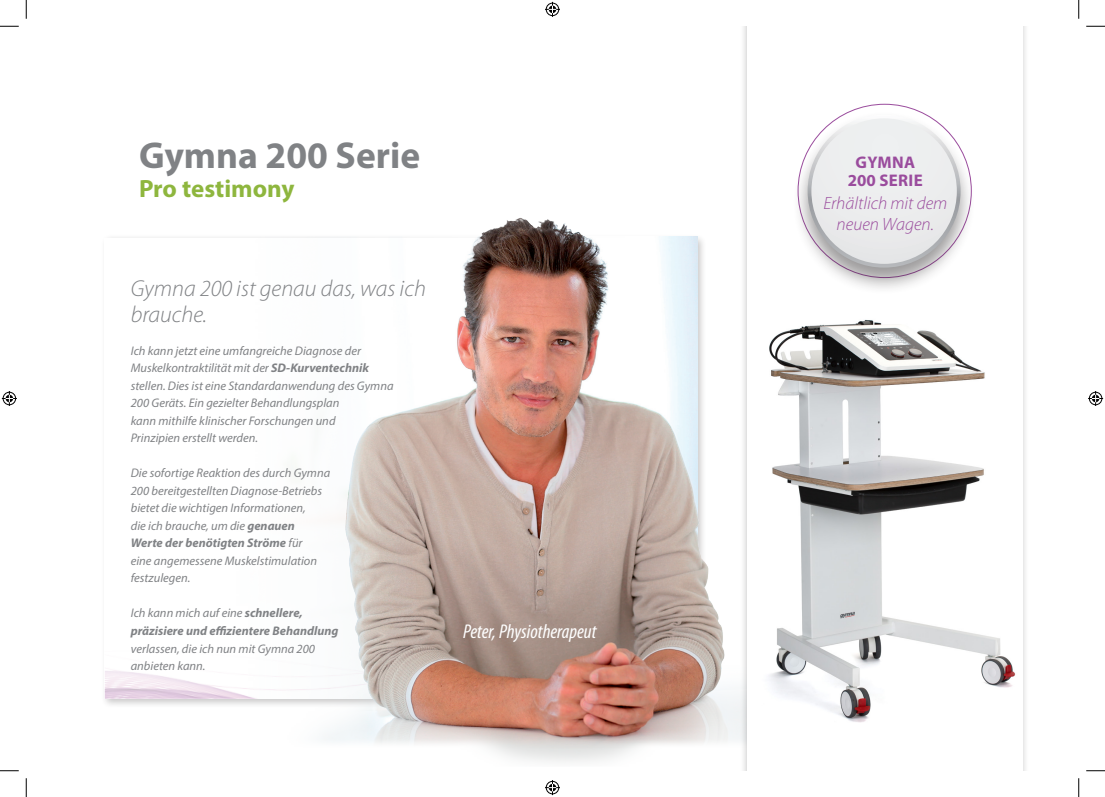
<style>
.page{position:relative;width:1105px;height:797px;background:#fff}
.page>*{position:absolute;margin:0;border:0;box-sizing:border-box;transform-origin:0 0}
.Titre_page{font:700 37.5px "Myriad Pro";color:#808285}
.inter_titre{font:700 25px "Myriad Pro";color:#8eb63e}
.body_texte{font:italic 300 23.12px/26.2px "Myriad Pro";color:#808285}
.t1{font:italic condensed 20px "Myriad Pro";color:#fff}
.t2{font:italic 300 17.75px/20.6px "Myriad Pro";color:#9a4c9d;text-align:center}
.t3{font:700 16.88px "Myriad Pro";letter-spacing:.02em;color:#9a4c9d}
.t4{font:italic 12.5px/17.5px "Myriad Pro";color:#808285}
.s1{font-weight:700}
</style>
<div class="page">
<img style="left:181px;top:218px;width:530px;height:544px">
<img style="left:711px;top:230px;width:315px;height:515px">
<div style="left:792px;top:112px;width:184px;height:183px;background:#231f20;opacity:.45"></div>
<svg style="left:808px;top:115px;width:152px;height:153px"></svg>
<div style="left:811px;top:118px;width:146px;height:146px;background:#ecedee;border-radius:73px"></div>
<svg style="left:0;top:25px;width:19px;height:2px"></svg>
<svg style="left:1086px;top:25px;width:19px;height:2px"></svg>
<svg style="left:0;top:770px;width:19px;height:1px"></svg>
<svg style="left:1086px;top:770px;width:19px;height:1px"></svg>
<svg style="left:25px;top:0;width:2px;height:19px"></svg>
<svg style="left:25px;top:778px;width:2px;height:19px"></svg>
<svg style="left:1078px;top:0;width:1px;height:19px"></svg>
<svg style="left:1078px;top:778px;width:1px;height:19px"></svg>
<svg style="left:545px;top:2px;width:15px;height:15px"></svg>
<svg style="left:545px;top:780px;width:15px;height:15px"></svg>
<svg style="left:2px;top:391px;width:15px;height:15px"></svg>
<svg style="left:1088px;top:391px;width:15px;height:15px"></svg>
<p class="Titre_page" style="left:139px;top:131px;width:283px">Gymna 200 Serie</p>
<p class="inter_titre" style="left:139px;top:172px;width:157px">Pro testimony</p>
<p class="body_texte" style="left:131px;top:275px;width:297px">Gymna 200 ist genau das, was ich brauche.</p>
<p class="t4" style="left:131px;top:342px;width:264px">Ich kann jetzt eine umfangreiche Diagnose der Muskelkontraktilität mit der <span class="s1">SD-Kurventechnik </span>stellen. Dies ist eine Standardanwendung des Gymna 200 Geräts. Ein gezielter Behandlungsplan<br>kann mithilfe klinischer Forschungen und<br>Prinzipien erstellt werden.</p>
<p class="t4" style="left:131px;top:464px;width:201px">Die sofortige Reaktion des durch Gymna 200 bereitgestellten Diagnose-Betriebs bietet die wichtigen Informationen,<br>die ich brauche, um die <span class="s1">genauen<br>Werte der benötigten Ströme</span> für<br>eine angemessene Muskelstimulation festzulegen.</p>
<p class="t4" style="left:131px;top:604px;width:209px">Ich kann mich auf eine <span class="s1">schnellere, präzisiere und effizientere Behandlung </span>verlassen, die ich nun mit Gymna 200 anbieten kann.</p>
<p class="t1" style="left:463px;top:621px;width:135px">Peter, Physiotherapeut</p>
<p class="t3" style="left:855px;top:151px;width:61px">GYMNA</p>
<p class="t3" style="left:848px;top:169px;width:76px">200 SERIE</p>
<p class="t2" style="left:823px;top:193px;width:125px">Erhältlich mit dem neuen Wagen.</p>
</div>
